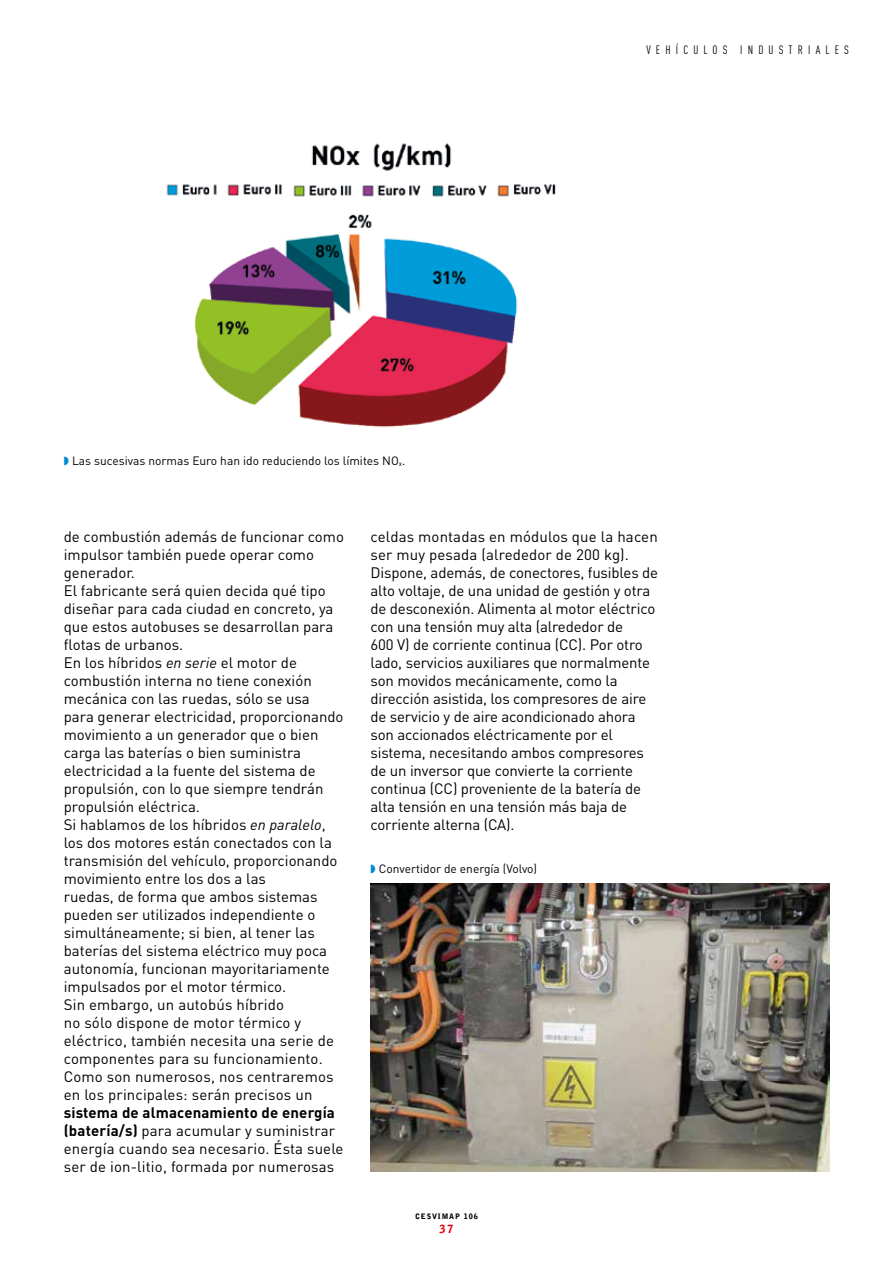
<style>
.page{position:relative;width:893px;height:1263px;background:#fff}
.page>*{position:absolute;margin:0;border:0;box-sizing:border-box;transform-origin:0 0}
.t1{font:15px/18px "DIN";color:#000}
.t2{font:12px "DIN";color:#000}
.t3{font:12px "DIN Cond";letter-spacing:.43em;color:#000}
.t4{font:900 11.25px "Bell Gothic";color:#e30613}
.t5{font:900 7.5px "Bell Gothic";letter-spacing:.11em;color:#000}
.s1{font-style:italic}
.s2{font-weight:700}
</style>
<div class="page">
<img style="left:166px;top:143px;width:390px;height:284px">
<img style="left:370px;top:884px;width:459px;height:288px">
<p class="t2" style="left:72px;top:453px;width:335px">Las sucesivas normas Euro han ido reduciendo los límites NO<sub>x</sub>.</p>
<p class="t3" style="left:646px;top:42px;width:204px">VEHÍCULOS INDUSTRIALES</p>
<p class="t1" style="left:64px;top:527px;width:282px">de combustión además de funcionar como impulsor también puede operar como generador.<br>El fabricante será quien decida qué tipo diseñar para cada ciudad en concreto, ya que estos autobuses se desarrollan para flotas de urbanos.<br>En los híbridos <span class="s1">en serie</span> el motor de combustión interna no tiene conexión mecánica con las ruedas, sólo se usa<br>para generar electricidad, proporcionando movimiento a un generador que o bien carga las baterías o bien suministra electricidad a la fuente del sistema de propulsión, con lo que siempre tendrán propulsión eléctrica.<br>Si hablamos de los híbridos <span class="s1">en paralelo</span>, los dos motores están conectados con la transmisión del vehículo, proporcionando movimiento entre los dos a las<br>ruedas, de forma que ambos sistemas pueden ser utilizados independiente o simultáneamente; si bien, al tener las baterías del sistema eléctrico muy poca autonomía, funcionan mayoritariamente impulsados por el motor térmico.<br>Sin embargo, un autobús híbrido<br>no sólo dispone de motor térmico y eléctrico, también necesita una serie de componentes para su funcionamiento.<br>Como son numerosos, nos centraremos en los principales: serán precisos un</p>
<p class="t1" style="left:64px;top:1103px;width:281px"><span class="s2">sistema de almacenamiento de energía (batería/s)</span> para acumular y suministrar energía cuando sea necesario. Ésta suele ser de ion-litio, formada por numerosas</p>
<p class="t1" style="left:370px;top:527px;width:289px">celdas montadas en módulos que la hacen ser muy pesada (alrededor de 200 kg).<br>Dispone, además, de conectores, fusibles de alto voltaje, de una unidad de gestión y otra de desconexión. Alimenta al motor eléctrico con una tensión muy alta (alrededor de<br>600 V) de corriente continua (CC). Por otro lado, servicios auxiliares que normalmente son movidos mecánicamente, como la dirección asistida, los compresores de aire de servicio y de aire acondicionado ahora son accionados eléctricamente por el sistema, necesitando ambos compresores de un inversor que convierte la corriente continua (CC) proveniente de la batería de alta tensión en una tensión más baja de corriente alterna (CA).</p>
<p class="t2" style="left:379px;top:861px;width:160px">Convertidor de energía (Volvo)</p>
<p class="t5" style="left:415px;top:1212px;width:64px">CESVIMAP 106</p>
<p class="t4" style="left:440px;top:1222px;width:15px">37</p>
</div>
